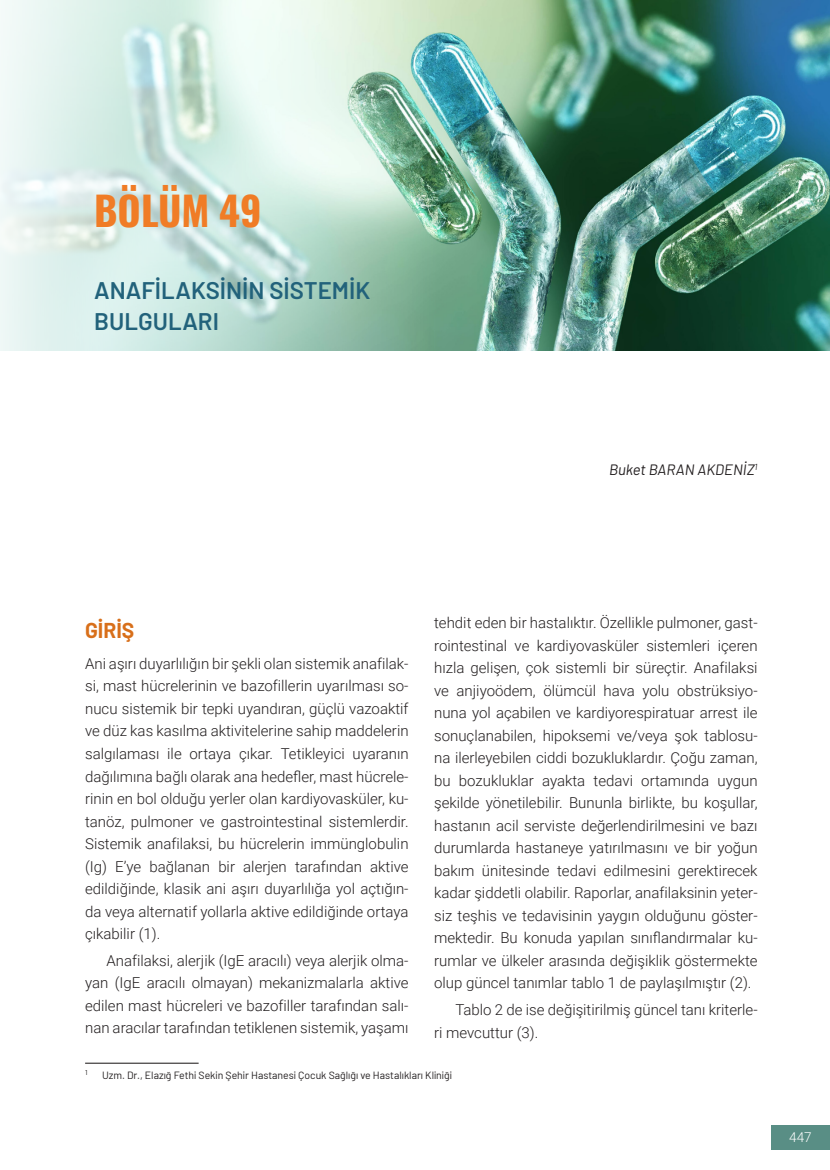
<style>
.page{position:relative;width:830px;height:1170px;background:#fff}
.page>*{position:absolute;margin:0;border:0;box-sizing:border-box;transform-origin:0 0}
.bölüm{font:39.75px "Oswald";color:#f07c26}
.BOLUM_BASLIK{font:600 24px/31.5px "Barlow";color:#22627b}
.baslık_1{font:700 21px "Barlow";color:#d86f1a}
.duzyazi{font:300 15px/22.5px "Roboto";color:#231f20;text-align:justify}
.duzyazi_sıfır{font:300 15px/22.5px "Roboto";color:#231f20;text-align:justify}
.YAZAR{font:italic 15px "Barlow";color:#231f20}
.t1{font:300 13.5px "Roboto";color:#fff}
.dipnot{font:10.5px "Barlow";color:#231f20}
.dipnot-2{font:7.05px "Barlow";color:#231f20}
</style>
<div class="page">
<img style="left:0;top:0;width:829px;height:350px">
<hr style="left:85px;top:1062px;width:113px;height:1px;background:#231f20">
<div style="left:770px;top:1125px;width:59px;height:24px;background:#598e85"></div>
<p class="bölüm" style="left:94px;top:176px;width:169px">BÖLÜM 49</p>
<p class="BOLUM_BASLIK" style="left:94px;top:272px;width:277px">ANAFİLAKSİNİN SİSTEMİK<br>BULGULARI</p>
<p class="YAZAR" style="left:609px;top:458px;width:150px">Buket BARAN AKDENİZ<sup>1</sup></p>
<p class="baslık_1" style="left:85px;top:614px;width:51px">GIRIŞ</p>
<p class="duzyazi_sıfır" style="left:85px;top:651px;width:325px">Ani aşırı duyarlılığın bir şekli olan sistemik anafilak&shy;si, mast hücrelerinin ve bazofillerin uyarılması so&shy;nucu sistemik bir tepki uyandıran, güçlü vazoaktif ve düz kas kasılma aktivitelerine sahip maddelerin salgılaması ile ortaya çıkar. Tetikleyici uyaranın dağılımına bağlı olarak ana hedefler, mast hücrele&shy;rinin en bol olduğu yerler olan kardiyovasküler, ku&shy;tanöz, pulmoner ve gastrointestinal sistemlerdir.<br>Sistemik anafilaksi, bu hücrelerin immünglobulin (Ig) E’ye bağlanan bir alerjen tarafından aktive edildiğinde, klasik ani aşırı duyarlılığa yol açtığın&shy;da veya alternatif yollarla aktive edildiğinde ortaya çıkabilir (1).</p>
<p class="duzyazi" style="left:85px;top:948px;width:325px;text-indent:21px">Anafilaksi, alerjik (IgE aracılı) veya alerjik olma&shy;yan (IgE aracılı olmayan) mekanizmalarla aktive edilen mast hücreleri ve bazofiller tarafından salı&shy;nan aracılar tarafından tetiklenen sistemik, yaşamı</p>
<p class="duzyazi" style="left:434px;top:611px;width:325px">tehdit eden bir hastalıktır. Özellikle pulmoner, gast&shy;rointestinal ve kardiyovasküler sistemleri içeren hızla gelişen, çok sistemli bir süreçtir. Anafilaksi ve anjiyoödem, ölümcül hava yolu obstrüksiyo&shy;nuna yol açabilen ve kardiyorespiratuar arrest ile sonuçlanabilen, hipoksemi ve/veya şok tablosu&shy;na ilerleyebilen ciddi bozukluklardır. Çoğu zaman, bu bozukluklar ayakta tedavi ortamında uygun şekilde yönetilebilir. Bununla birlikte, bu koşullar, hastanın acil serviste değerlendirilmesini ve bazı durumlarda hastaneye yatırılmasını ve bir yoğun bakım ünitesinde tedavi edilmesini gerektirecek kadar şiddetli olabilir. Raporlar, anafilaksinin yeter&shy;siz teşhis ve tedavisinin yaygın olduğunu göster&shy;mektedir. Bu konuda yapılan sınıflandırmalar ku&shy;rumlar ve ülkeler arasında değişiklik göstermekte olup güncel tanımlar tablo 1 de paylaşılmıştır (2).</p>
<p class="duzyazi" style="left:434px;top:997px;width:325px;text-indent:21px">Tablo 2 de ise değişitirilmiş güncel tanı kriterle&shy;ri mevcuttur (3).</p>
<p class="dipnot-2" style="left:85px;top:1067px;width:4px">1</p>
<p class="dipnot" style="left:102px;top:1067px;width:351px">Uzm. Dr., Elazığ Fethi Sekin Şehir Hastanesi Çocuk Sağlığı ve Hastalıkları Kliniği</p>
<p class="t1" style="left:788px;top:1127px;width:24px">447</p>
</div>
